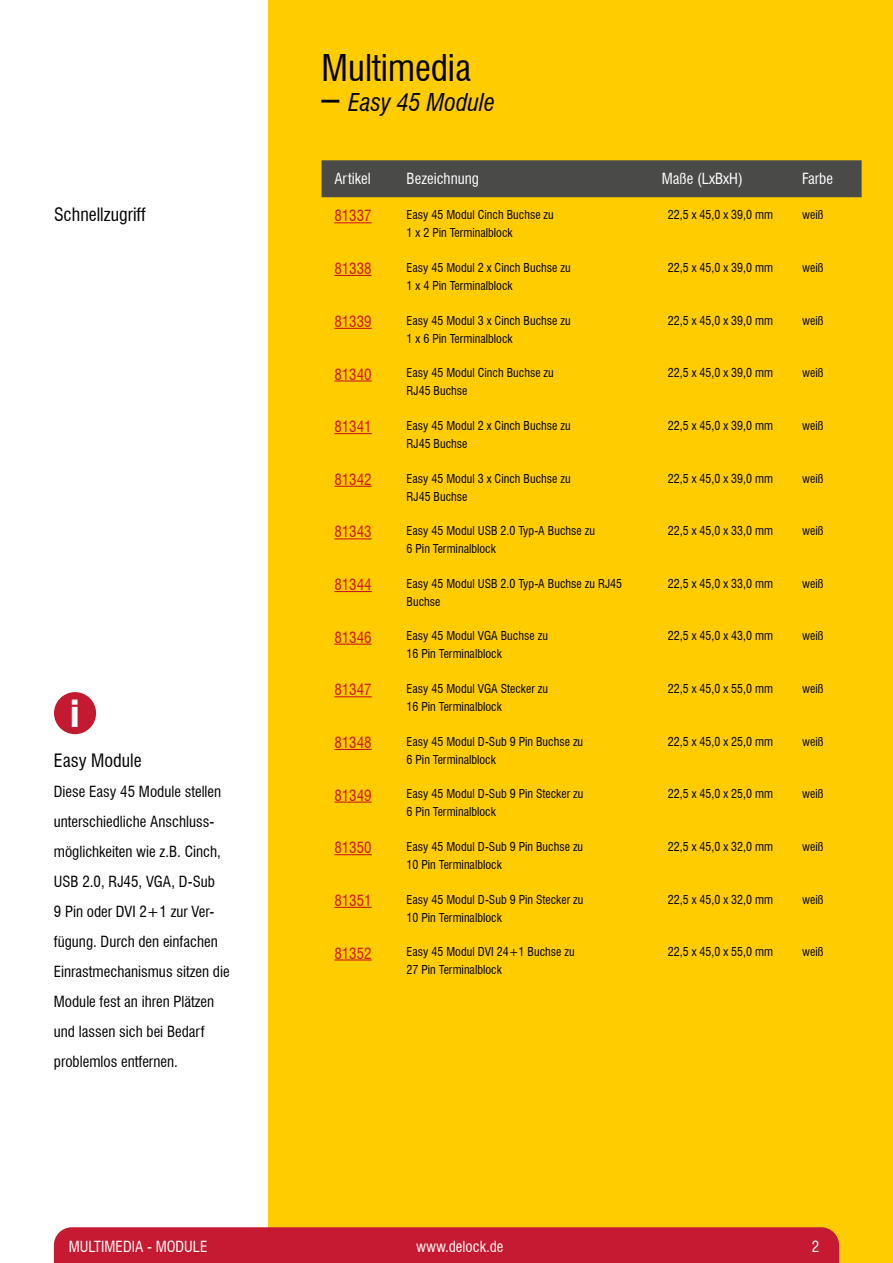
<style>
.page{position:relative;width:893px;height:1263px;background:#fc0}
.page>*{position:absolute;margin:0;border:0;box-sizing:border-box;transform-origin:0 0}
.t1{font:condensed 36px "Swiss 721 BT";color:#000}
.t2{font:900 condensed 35.85px "Swiss 721 BT";color:#fff}
.t3{font:italic condensed 24px "Swiss 721 BT";color:#000}
.t4{font:condensed 18px "Swiss 721 BT";color:#000}
.t5{font:condensed 15px/30px "Swiss 721 BT";color:#000}
.t6{font:condensed 15px "Swiss 721 BT";color:#cd1719}
.t7{font:condensed 15px "Swiss 721 BT";color:#fff}
.t8{font:condensed 12px/18px "Swiss 721 BT";color:#000}
.s1{font-style:normal;font-size:36px}
</style>
<div class="page">
<div style="left:0;top:0;width:268px;height:1263px;background:#fff"></div>
<div style="left:54px;top:1227px;width:785px;height:36px;background:#c61a32"></div>
<div style="left:322px;top:160px;width:540px;height:37px;background:#4a4a49"></div>
<hr style="left:334px;top:222px;width:38px;height:1px;background:#cd1719">
<hr style="left:334px;top:275px;width:38px;height:1px;background:#cd1719">
<hr style="left:334px;top:328px;width:38px;height:1px;background:#cd1719">
<hr style="left:334px;top:380px;width:38px;height:1px;background:#cd1719">
<hr style="left:334px;top:433px;width:38px;height:1px;background:#cd1719">
<hr style="left:334px;top:486px;width:38px;height:1px;background:#cd1719">
<hr style="left:334px;top:538px;width:38px;height:1px;background:#cd1719">
<hr style="left:334px;top:591px;width:38px;height:1px;background:#cd1719">
<hr style="left:334px;top:644px;width:38px;height:1px;background:#cd1719">
<hr style="left:334px;top:696px;width:38px;height:1px;background:#cd1719">
<hr style="left:334px;top:749px;width:38px;height:1px;background:#cd1719">
<hr style="left:334px;top:801px;width:38px;height:2px;background:#cd1719">
<hr style="left:334px;top:854px;width:38px;height:1px;background:#cd1719">
<hr style="left:334px;top:907px;width:38px;height:1px;background:#cd1719">
<hr style="left:334px;top:959px;width:38px;height:1px;background:#cd1719">
<div style="left:54px;top:692px;width:42px;height:42px;background:#c41a31;border-radius:50%"></div>
<h3 class="t4" style="left:54px;top:204px;width:93px">Schnellzugriff</h3>
<h2 class="t2" style="left:70px;top:692px;width:11px">i</h2>
<h3 class="t4" style="left:54px;top:750px;width:89px">Easy Module</h3>
<p class="t5" style="left:54px;top:777px;width:177px">Diese Easy 45 Module stellen unterschiedliche Anschluss&shy;möglichkeiten wie z.B. Cinch,<br>USB 2.0, RJ45, VGA, D-Sub<br>9 Pin oder DVI 2+1 zur Ver&shy;fügung. Durch den einfachen<br>Einrastmechanismus sitzen die<br>Module fest an ihren Plätzen und lassen sich bei Bedarf problemlos entfernen.</p>
<h1 class="t1" style="left:322px;top:47px;width:151px">Multimedia</h1>
<h3 class="t3" style="left:322px;top:88px;width:175px"><span class="s1">–</span> Easy 45 Module</h3>
<p class="t7" style="left:334px;top:170px;width:38px">Artikel</p>
<p class="t7" style="left:407px;top:170px;width:74px">Bezeichnung</p>
<p class="t7" style="left:662px;top:170px;width:83px">Maße (LxBxH)</p>
<p class="t7" style="left:802px;top:170px;width:32px">Farbe</p>
<p class="t6" style="left:334px;top:207px;width:39px">81337</p>
<p class="t8" style="left:407px;top:206px;width:149px">Easy 45 Modul Cinch Buchse zu<br>1 x 2 Pin Terminalblock</p>
<p class="t8" style="left:668px;top:206px;width:107px">22,5 x 45,0 x 39,0 mm</p>
<p class="t8" style="left:802px;top:206px;width:23px">weiß</p>
<p class="t6" style="left:334px;top:260px;width:39px">81338</p>
<p class="t8" style="left:407px;top:258px;width:166px">Easy 45 Modul 2 x Cinch Buchse zu<br>1 x 4 Pin Terminalblock</p>
<p class="t8" style="left:668px;top:258px;width:107px">22,5 x 45,0 x 39,0 mm</p>
<p class="t8" style="left:802px;top:258px;width:23px">weiß</p>
<p class="t6" style="left:334px;top:312px;width:39px">81339</p>
<p class="t8" style="left:407px;top:311px;width:166px">Easy 45 Modul 3 x Cinch Buchse zu<br>1 x 6 Pin Terminalblock</p>
<p class="t8" style="left:668px;top:311px;width:107px">22,5 x 45,0 x 39,0 mm</p>
<p class="t8" style="left:802px;top:311px;width:23px">weiß</p>
<p class="t6" style="left:334px;top:365px;width:39px">81340</p>
<p class="t8" style="left:407px;top:364px;width:149px">Easy 45 Modul Cinch Buchse zu<br>RJ45 Buchse</p>
<p class="t8" style="left:668px;top:364px;width:107px">22,5 x 45,0 x 39,0 mm</p>
<p class="t8" style="left:802px;top:364px;width:23px">weiß</p>
<p class="t6" style="left:334px;top:418px;width:39px">81341</p>
<p class="t8" style="left:407px;top:417px;width:166px">Easy 45 Modul 2 x Cinch Buchse zu<br>RJ45 Buchse</p>
<p class="t8" style="left:668px;top:417px;width:107px">22,5 x 45,0 x 39,0 mm</p>
<p class="t8" style="left:802px;top:417px;width:23px">weiß</p>
<p class="t6" style="left:334px;top:470px;width:39px">81342</p>
<p class="t8" style="left:407px;top:469px;width:166px">Easy 45 Modul 3 x Cinch Buchse zu<br>RJ45 Buchse</p>
<p class="t8" style="left:668px;top:469px;width:107px">22,5 x 45,0 x 39,0 mm</p>
<p class="t8" style="left:802px;top:469px;width:23px">weiß</p>
<p class="t6" style="left:334px;top:523px;width:39px">81343</p>
<p class="t8" style="left:407px;top:522px;width:190px">Easy 45 Modul USB 2.0 Typ-A Buchse zu<br>6 Pin Terminalblock</p>
<p class="t8" style="left:668px;top:522px;width:107px">22,5 x 45,0 x 33,0 mm</p>
<p class="t8" style="left:802px;top:522px;width:23px">weiß</p>
<p class="t6" style="left:334px;top:576px;width:39px">81344</p>
<p class="t8" style="left:407px;top:574px;width:217px">Easy 45 Modul USB 2.0 Typ-A Buchse zu RJ45<br>Buchse</p>
<p class="t8" style="left:668px;top:574px;width:107px">22,5 x 45,0 x 33,0 mm</p>
<p class="t8" style="left:802px;top:574px;width:23px">weiß</p>
<p class="t6" style="left:334px;top:628px;width:39px">81346</p>
<p class="t8" style="left:407px;top:627px;width:143px">Easy 45 Modul VGA Buchse zu<br>16 Pin Terminalblock</p>
<p class="t8" style="left:668px;top:627px;width:107px">22,5 x 45,0 x 43,0 mm</p>
<p class="t8" style="left:802px;top:627px;width:23px">weiß</p>
<p class="t6" style="left:334px;top:681px;width:39px">81347</p>
<p class="t8" style="left:407px;top:680px;width:143px">Easy 45 Modul VGA Stecker zu<br>16 Pin Terminalblock</p>
<p class="t8" style="left:668px;top:680px;width:107px">22,5 x 45,0 x 55,0 mm</p>
<p class="t8" style="left:802px;top:680px;width:23px">weiß</p>
<p class="t6" style="left:334px;top:733px;width:39px">81348</p>
<p class="t8" style="left:407px;top:732px;width:178px">Easy 45 Modul D-Sub 9 Pin Buchse zu<br>6 Pin Terminalblock</p>
<p class="t8" style="left:668px;top:732px;width:107px">22,5 x 45,0 x 25,0 mm</p>
<p class="t8" style="left:802px;top:732px;width:23px">weiß</p>
<p class="t6" style="left:334px;top:786px;width:39px">81349</p>
<p class="t8" style="left:407px;top:785px;width:178px">Easy 45 Modul D-Sub 9 Pin Stecker zu<br>6 Pin Terminalblock</p>
<p class="t8" style="left:668px;top:785px;width:107px">22,5 x 45,0 x 25,0 mm</p>
<p class="t8" style="left:802px;top:785px;width:23px">weiß</p>
<p class="t6" style="left:334px;top:839px;width:39px">81350</p>
<p class="t8" style="left:407px;top:838px;width:178px">Easy 45 Modul D-Sub 9 Pin Buchse zu<br>10 Pin Terminalblock</p>
<p class="t8" style="left:668px;top:838px;width:107px">22,5 x 45,0 x 32,0 mm</p>
<p class="t8" style="left:802px;top:838px;width:23px">weiß</p>
<p class="t6" style="left:334px;top:891px;width:39px">81351</p>
<p class="t8" style="left:407px;top:890px;width:178px">Easy 45 Modul D-Sub 9 Pin Stecker zu<br>10 Pin Terminalblock</p>
<p class="t8" style="left:668px;top:890px;width:107px">22,5 x 45,0 x 32,0 mm</p>
<p class="t8" style="left:802px;top:890px;width:23px">weiß</p>
<p class="t6" style="left:334px;top:944px;width:39px">81352</p>
<p class="t8" style="left:407px;top:943px;width:170px">Easy 45 Modul DVI 24+1 Buchse zu<br>27 Pin Terminalblock</p>
<p class="t8" style="left:668px;top:943px;width:107px">22,5 x 45,0 x 55,0 mm</p>
<p class="t8" style="left:802px;top:943px;width:23px">weiß</p>
<p class="t7" style="left:69px;top:1237px;width:140px">MULTIMEDIA - MODULE</p>
<p class="t7" style="left:416px;top:1237px;width:89px">www.delock.de</p>
<p class="t7" style="left:812px;top:1237px;width:9px">2</p>
</div>
